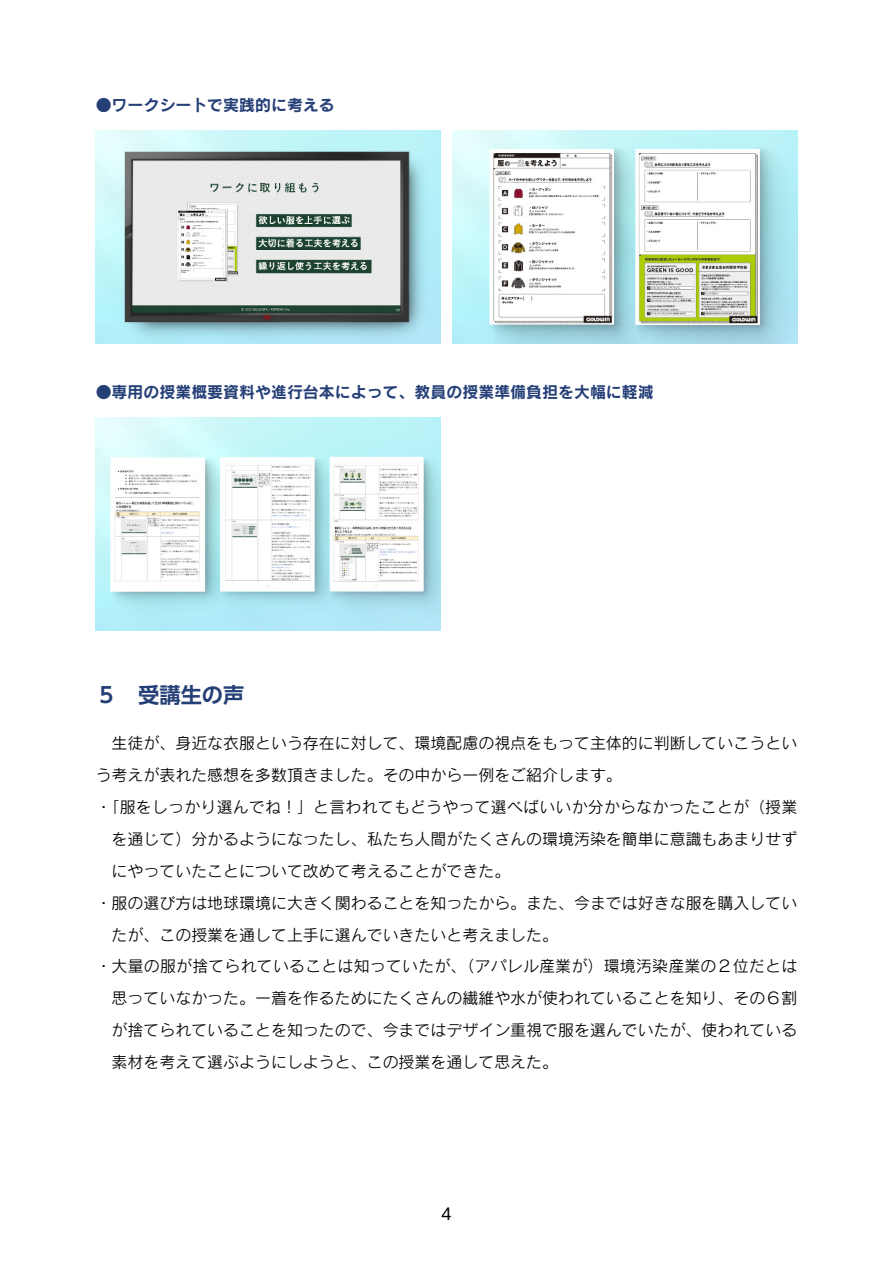
<style>
.page{position:relative;width:893px;height:1263px;background:#fff}
.page>*{position:absolute;margin:0;border:0;box-sizing:border-box;transform-origin:0 0}
.t1{font:700 21.3px "UD Shin Go Pr 6 N De";color:#253f77}
.t2{font:15.9px "Rodin Pro N M";color:#000}
.t3{font:15.9px "Rodin Pro N B";color:#253f77}
.t4{font:15.9px "UD Shin Go Pr 6 N";color:#000}
</style>
<div class="page">
<img style="left:96px;top:130px;width:344px;height:213px">
<img style="left:453px;top:130px;width:344px;height:213px">
<img style="left:96px;top:417px;width:344px;height:213px">
<p class="t3" style="left:96px;top:95px;width:241px">●ワークシートで実践的に考える</p>
<p class="t3" style="left:96px;top:382px;width:560px">●専用の授業概要資料や進行台本によって、教員の授業準備負担を大幅に軽減</p>
<h1 class="t1" style="left:96px;top:678px;width:150px">5　受講生の声</h1>
<p class="t2" style="left:96px;top:733px;width:703px">　生徒が、身近な衣服という存在に対して、環境配慮の視点をもって主体的に判断していこうとい</p>
<p class="t2" style="left:96px;top:765px;width:528px">う考えが表れた感想を多数頂きました。その中から一例をご紹介します。</p>
<p class="t2" style="left:96px;top:797px;width:703px">・「服をしっかり選んでね！」と言われてもどうやって選べばいいか分からなかったことが（授業</p>
<p class="t2" style="left:112px;top:828px;width:687px">を通じて）分かるようになったし、私たち人間がたくさんの環境汚染を簡単に意識もあまりせず</p>
<p class="t2" style="left:112px;top:860px;width:400px">にやっていたことについて改めて考えることができた。</p>
<p class="t2" style="left:96px;top:892px;width:703px">・服の選び方は地球環境に大きく関わることを知ったから。また、今までは好きな服を購入してい</p>
<p class="t2" style="left:112px;top:924px;width:448px">たが、この授業を通して上手に選んでいきたいと考えました。</p>
<p class="t2" style="left:96px;top:956px;width:703px">・大量の服が捨てられていることは知っていたが、（アパレル産業が）環境汚染産業の2位だとは</p>
<p class="t2" style="left:112px;top:988px;width:687px">思っていなかった。一着を作るためにたくさんの繊維や水が使われていることを知り、その6割</p>
<p class="t2" style="left:112px;top:1020px;width:687px">が捨てられていることを知ったので、今まではデザイン重視で服を選んでいたが、使われている</p>
<p class="t2" style="left:112px;top:1052px;width:448px">素材を考えて選ぶようにしようと、この授業を通して思えた。</p>
<p class="t4" style="left:441px;top:1201px;width:12px">4</p>
</div>
